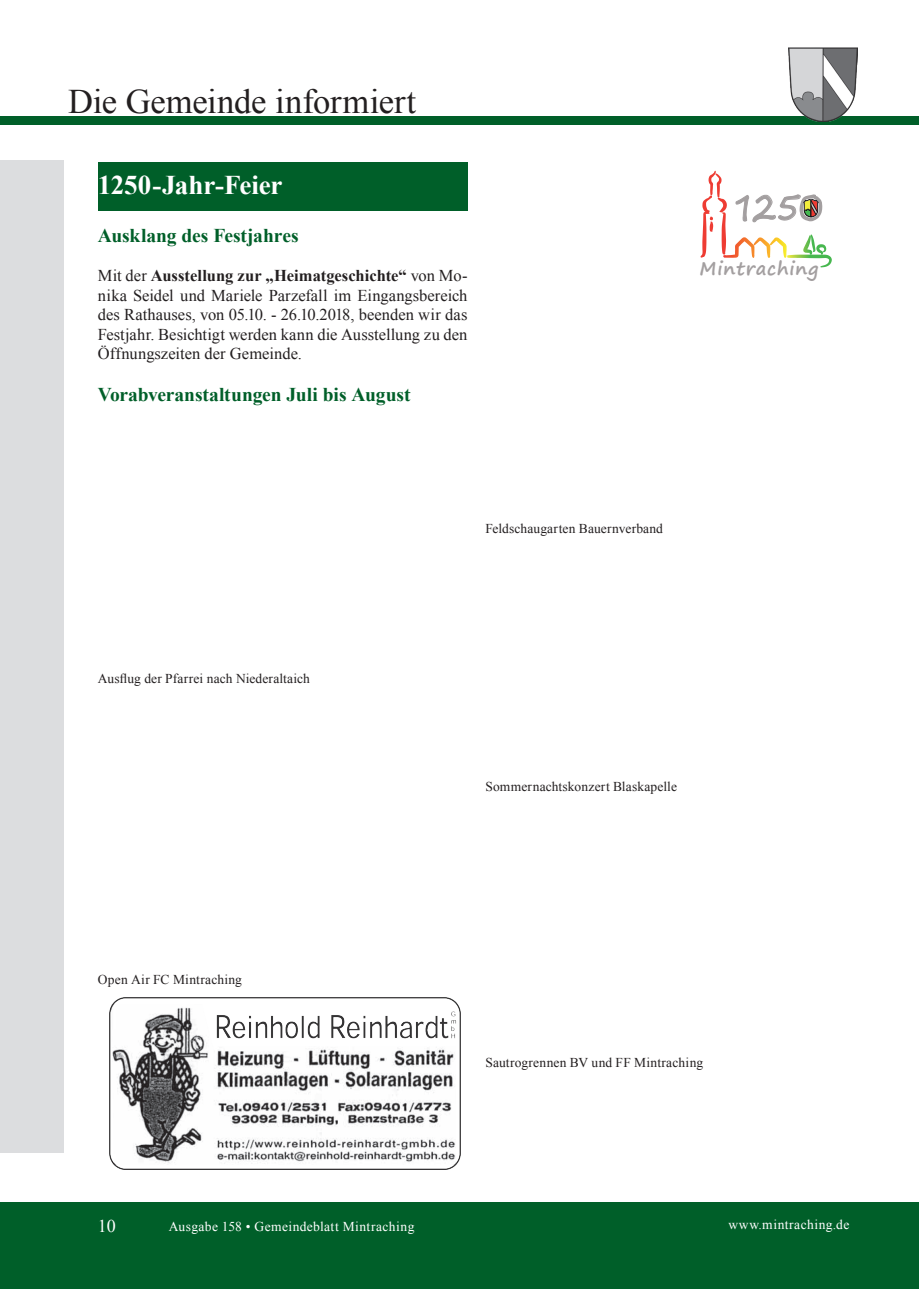
<style>
.page{position:relative;width:919px;height:1289px;background:#fff}
.page>*{position:absolute;margin:0;border:0;box-sizing:border-box;transform-origin:0 0}
.t1{font:34.5px "Times New Roman";letter-spacing:-.005em;color:#231f20}
.t2{font:700 27px "Times New Roman";letter-spacing:-.01em;color:#fff}
.t3{font:700 19.5px "Times New Roman";letter-spacing:-.005em;color:#005f29}
.t4{font:700 18.45px "Segoe Print";letter-spacing:.045em;color:#a39fa0}
.t5{font:18px "Times New Roman";color:#fff}
.t6{font:16.5px/19.5px "Times New Roman";letter-spacing:.005em;color:#231f20;text-align:justify}
.t7{font:13.5px "Times New Roman";letter-spacing:.01em;color:#231f20}
.t8{font:13.5px "Times New Roman";letter-spacing:.03em;color:#fff}
.s1{font-weight:700}
</style>
<div class="page">
<div style="left:0;top:161px;width:64px;height:991px;background:#dcdddf"></div>
<div style="left:0;top:1201px;width:918px;height:87px;background:#005f29"></div>
<div style="left:0;top:116px;width:918px;height:8px;background:#005f29"></div>
<img style="left:788px;top:47px;width:69px;height:74px">
<div style="left:98px;top:162px;width:369px;height:48px;background:#005f29"></div>
<svg style="left:702px;top:171px;width:19px;height:35px"></svg>
<img style="left:109px;top:997px;width:351px;height:172px">
<svg style="left:735px;top:194px;width:87px;height:29px"></svg>
<h1 class="t1" style="left:68px;top:79px;width:349px">Die Gemeinde informiert</h1>
<h2 class="t2" style="left:98px;top:166px;width:186px">1250-Jahr-Feier</h2>
<p class="t3" style="left:98px;top:222px;width:202px">Ausklang des Festjahres</p>
<p class="t6" style="left:98px;top:266px;width:371px">Mit der <span class="s1">Ausstellung zur „Heimatgeschichte“</span> von Mo&shy;nika Seidel und Mariele Parzefall im Eingangsbereich des Rathauses, von 05.10. - 26.10.2018, beenden wir das Festjahr. Besichtigt werden kann die Ausstellung zu den Öffnungszeiten der Gemeinde.</p>
<p class="t3" style="left:98px;top:381px;width:314px">Vorabveranstaltungen Juli bis August</p>
<p class="t4" style="left:699px;top:252px;width:121px">Mintraching</p>
<p class="t7" style="left:485px;top:519px;width:179px">Feldschaugarten Bauernverband</p>
<p class="t7" style="left:98px;top:669px;width:213px">Ausflug der Pfarrei nach Niederaltaich</p>
<p class="t7" style="left:485px;top:777px;width:193px">Sommernachtskonzert Blaskapelle</p>
<p class="t7" style="left:98px;top:970px;width:146px">Open Air FC Mintraching</p>
<p class="t7" style="left:485px;top:1053px;width:219px">Sautrogrennen BV und FF Mintraching</p>
<p class="t5" style="left:98px;top:1214px;width:19px">10</p>
<p class="t8" style="left:169px;top:1217px;width:247px">Ausgabe 158 • Gemeindeblatt Mintraching</p>
<p class="t8" style="left:728px;top:1215px;width:122px">www.mintraching.de</p>
</div>
